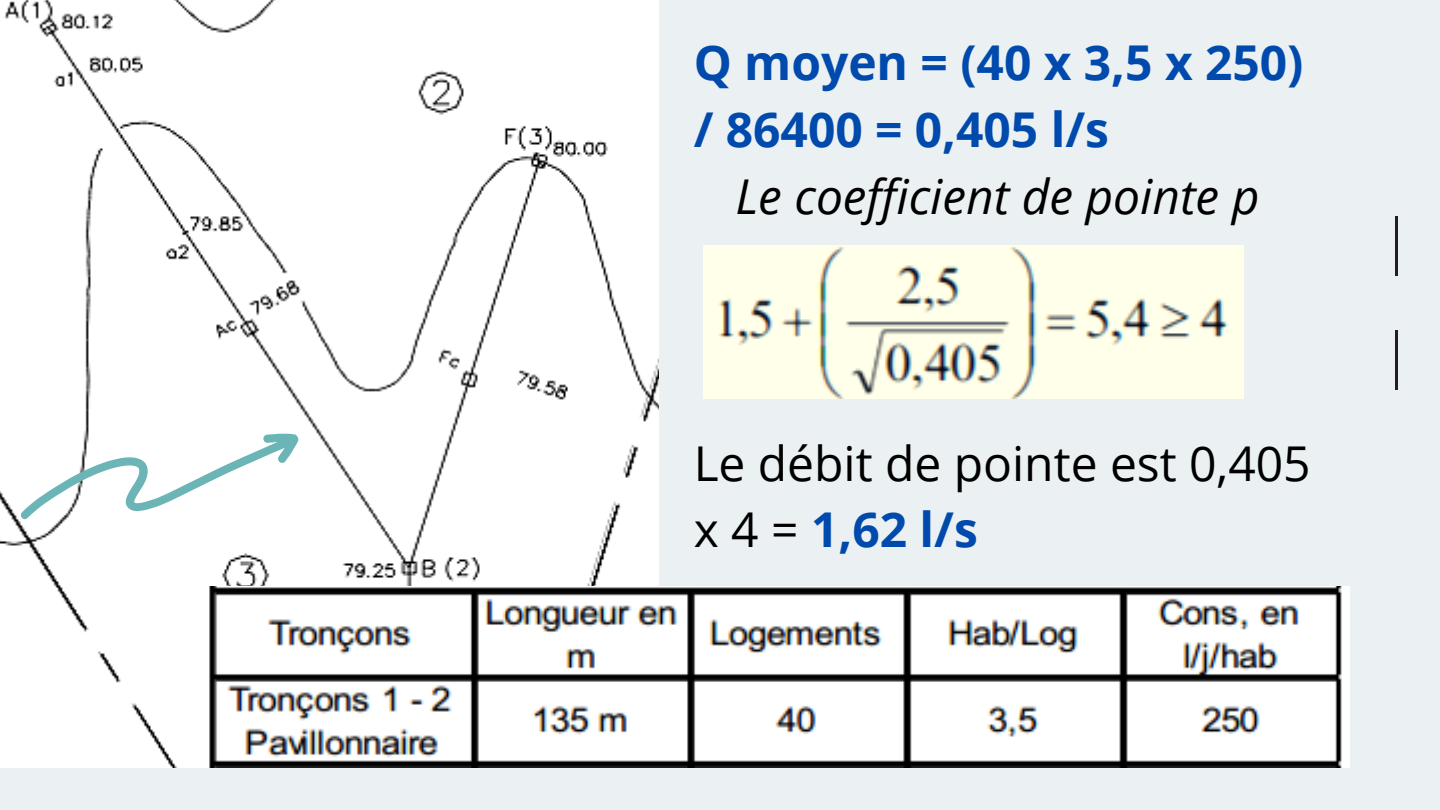
<style>
.page{position:relative;width:1440px;height:810px;background:#ebf0f2}
.page>*{position:absolute;margin:0;border:0;box-sizing:border-box;transform-origin:0 0}
.t1{font:700 48px/66.8px "Open Sans";color:#004aad}
.t2{font:48px/66.8px "Open Sans";color:#000}
.t3{font:italic 48px "Open Sans";color:#000}
.s1{font-weight:700;color:#004aad}
</style>
<div class="page">
<hr style="left:1395px;top:330px;width:3px;height:60px;background:#251e20">
<hr style="left:1395px;top:216px;width:3px;height:60px;background:#251e20">
<div style="left:0;top:0;width:658px;height:767px;background:#fff"></div>
<svg style="left:20px;top:434px;width:279px;height:85px;background:#e8f3f3"></svg>
<img style="left:196px;top:587px;width:1153px;height:180px">
<img style="left:703px;top:246px;width:540px;height:152px">
<p class="t1" style="left:694px;top:28px;width:611px">Q moyen = (40 x 3,5 x 250) / 86400 = 0,405 l/s</p>
<p class="t3" style="left:736px;top:162px;width:525px">Le coefficient de pointe p</p>
<p class="t2" style="left:694px;top:429px;width:618px">Le débit de pointe est 0,405 x 4 = <span class="s1">1,62 l/s</span></p>
</div>
